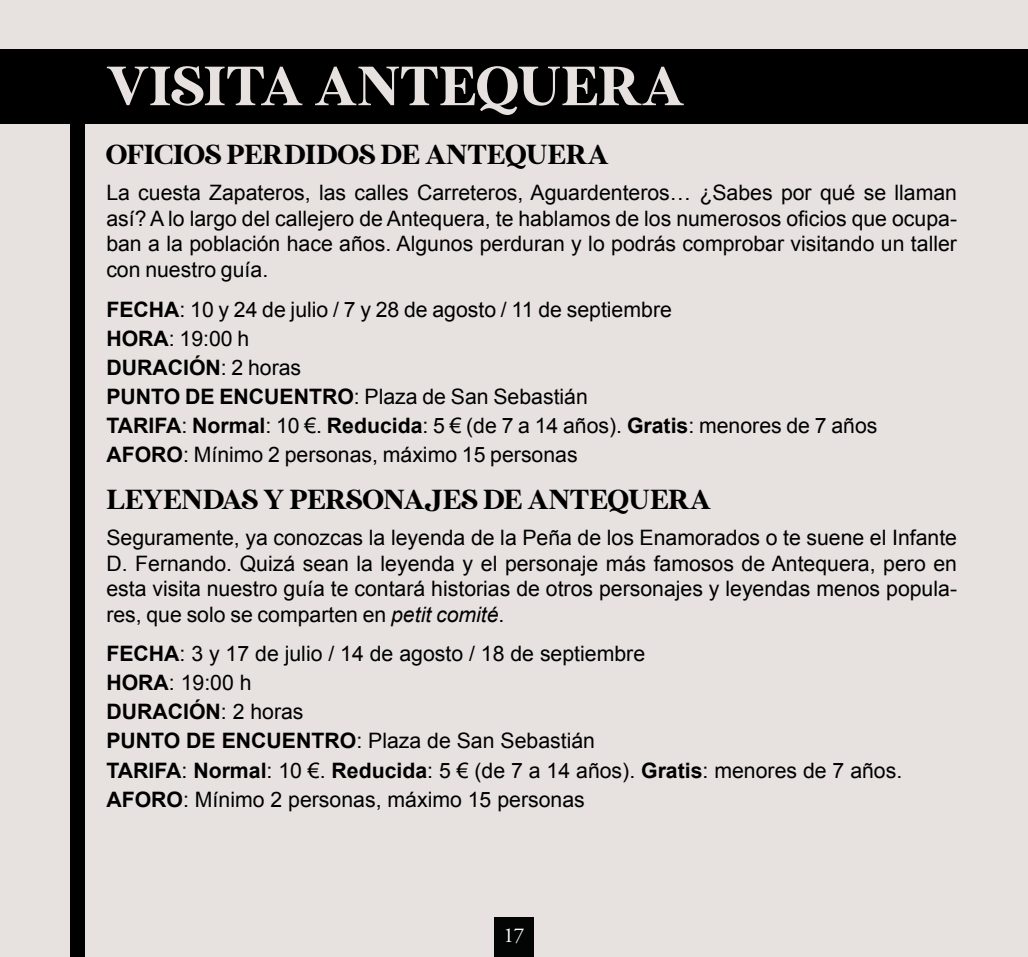
<style>
.page{position:relative;width:1028px;height:957px;background:#e7e1e0}
.page>*{position:absolute;margin:0;border:0;box-sizing:border-box;transform-origin:0 0}
.t1{font:55px "MADE Sunflower";letter-spacing:.005em;color:#e7e1e0}
.t2{font:27.5px "MADE Sunflower";color:#000}
.t3{font:21.25px/29px "Arial";color:#000;text-align:justify}
.t4{font:21.25px "Adobe Garamond Pro";color:#fff}
.s1{font-weight:700}
.s2{font-style:italic}
</style>
<div class="page">
<div style="left:494px;top:917px;width:39px;height:40px;background:#030404"></div>
<div style="left:71px;top:66px;width:14px;height:891px;background:#000"></div>
<div style="left:0;top:50px;width:1028px;height:74px;background:#000"></div>
<h1 class="t1" style="left:106px;top:55px;width:579px">VISITA ANTEQUERA</h1>
<p class="t2" style="left:106px;top:139px;width:504px">OFICIOS PERDIDOS DE ANTEQUERA</p>
<p class="t3" style="left:106px;top:180px;width:852px;line-height:25.5px">La cuesta Zapateros, las calles Carreteros, Aguardenteros… ¿Sabes por qué se llaman así? A lo largo del callejero de Antequera, te hablamos de los numerosos oficios que ocupa&shy;ban a la población hace años. Algunos perduran y lo podrás comprobar visitando un taller con nuestro guía.</p>
<p class="t3" style="left:106px;top:294px;width:772px;text-align:left"><span class="s1">FECHA</span>: 10 y 24 de julio / 7 y 28 de agosto / 11 de septiembre<br><span class="s1">HORA</span>: 19:00 h<br><span class="s1">DURACIÓN</span>: 2 horas<br><span class="s1">PUNTO DE ENCUENTRO</span>: Plaza de San Sebastián<br><span class="s1">TARIFA</span>: <span class="s1">Normal</span>: 10 €. <span class="s1">Reducida</span>: 5 € (de 7 a 14 años). <span class="s1">Gratis</span>: menores de 7 años <span class="s1">AFORO</span>: Mínimo 2 personas, máximo 15 personas</p>
<p class="t2" style="left:106px;top:484px;width:606px">LEYENDAS Y PERSONAJES DE ANTEQUERA</p>
<p class="t3" style="left:106px;top:525px;width:852px;line-height:25.5px">Seguramente, ya conozcas la leyenda de la Peña de los Enamorados o te suene el Infante D. Fernando. Quizá sean la leyenda y el personaje más famosos de Antequera, pero en esta visita nuestro guía te contará historias de otros personajes y leyendas menos popula&shy;res, que solo se comparten en <span class="s2">petit comité</span>.</p>
<p class="t3" style="left:106px;top:639px;width:797px;text-align:left"><span class="s1">FECHA</span>: 3 y 17 de julio / 14 de agosto / 18 de septiembre<br><span class="s1">HORA</span>: 19:00 h<br><span class="s1">DURACIÓN</span>: 2 horas<br><span class="s1">PUNTO DE ENCUENTRO</span>: Plaza de San Sebastián<br><span class="s1">TARIFA</span>: <span class="s1">Normal</span>: 10 €. <span class="s1">Reducida</span>: 5 € (de 7 a 14 años). <span class="s1">Gratis</span>: menores de 7 años.<br><span class="s1">AFORO</span>: Mínimo 2 personas, máximo 15 personas</p>
<p class="t4" style="left:503px;top:923px;width:23px">17</p>
</div>
